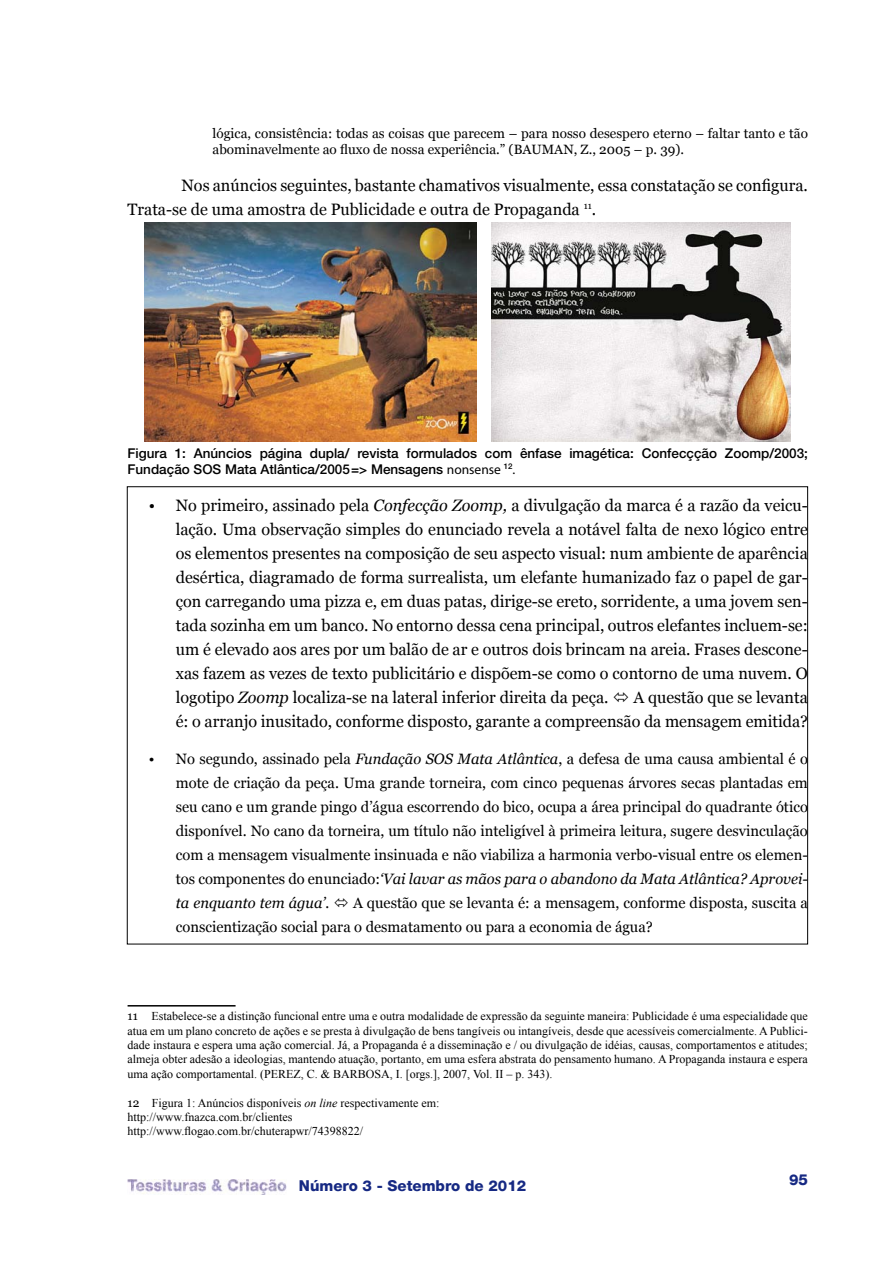
<style>
.page{position:relative;width:893px;height:1263px;background:#fff}
.page>*{position:absolute;margin:0;border:0;box-sizing:border-box;transform-origin:0 0}
.t1{font:16.5px/24px "Georgia";color:#000}
.t2{font:15px/24px "Georgia";color:#000;text-align:justify}
.t3{font:800 15px "Helvetica Neue LT Com";color:#162983}
.t4{font:13.5px/16.2px "Georgia";color:#000}
.t5{font:500 13.5px "Helvetica Neue LT Std";color:#000}
.t6{font:12px/14.4px "Times New Roman";color:#000;text-align:justify}
.s1{font-family:"Myriad Pro";font-weight:400}
.s2{font-style:italic}
.s3{font-family:"Georgia"}
</style>
<div class="page">
<img style="left:128px;top:1179px;width:158px;height:16px">
<hr style="left:128px;top:1005px;width:108px;height:1px;background:#000">
<img style="left:145px;top:223px;width:331px;height:218px">
<img style="left:492px;top:223px;width:299px;height:218px">
<p class="t4" style="left:213px;top:125px;width:597px">lógica, consistência: todas as coisas que parecem – para nosso desespero eterno – faltar tanto e tão abominavelmente ao fluxo de nossa experiência.” (BAUMAN, Z., 2005 – p. 39).</p>
<p class="t1" style="left:128px;top:173px;width:682px;text-indent:54px">Nos anúncios seguintes, bastante chamativos visualmente, essa constatação se configura.<br>Trata-se de uma amostra de Publicidade e outra de Propaganda <sup>11</sup>.</p>
<p class="t5" style="left:128px;top:445px;width:682px">Figura 1: Anúncios página dupla/ revista formulados com ênfase imagética: Confecçção Zoomp/2003;</p>
<p class="t5" style="left:128px;top:461px;width:389px">Fundação SOS Mata Atlântica/2005=&gt; Mensagens <span class="s1">nonsense</span> <sup>12</sup><span class="s1">.</span></p>
<p class="t1" style="left:176px;top:493px;width:634px;text-align:justify;text-indent:-27px">• No primeiro, assinado pela <span class="s2">Confecção Zoomp,</span> a divulgação da marca é a razão da veicu&shy;lação. Uma observação simples do enunciado revela a notável falta de nexo lógico entre os elementos presentes na composição de seu aspecto visual: num ambiente de aparência desértica, diagramado de forma surrealista, um elefante humanizado faz o papel de gar&shy;çon carregando uma pizza e, em duas patas, dirige-se ereto, sorridente, a uma jovem sen&shy;tada sozinha em um banco. No entorno dessa cena principal, outros elefantes incluem-se: um é elevado aos ares por um balão de ar e outros dois brincam na areia. Frases descone&shy;xas fazem as vezes de texto publicitário e dispõem-se como o contorno de uma nuvem. O logotipo <span class="s2">Zoomp</span> localiza-se na lateral inferior direita da peça.</p>
<p class="t1" style="left:176px;top:685px;width:634px;text-align:right">A questão que se levanta<br>é: o arranjo inusitado, conforme disposto, garante a compreensão da mensagem emitida?</p>
<p class="t2" style="left:176px;top:747px;width:634px;text-indent:-27px">• No segundo, assinado pela <span class="s2">Fundação SOS Mata Atlântica</span>, a defesa de uma causa ambiental é o mote de criação da peça. Uma grande torneira, com cinco pequenas árvores secas plantadas em seu cano e um grande pingo d’água escorrendo do bico, ocupa a área principal do quadrante ótico disponível. No cano da torneira, um título não inteligível à primeira leitura, sugere desvinculação com a mensagem visualmente insinuada e não viabiliza a harmonia verbo-visual entre os elemen&shy;tos componentes do enunciado:<span class="s2">‘Vai lavar as mãos para o abandono da Mata Atlântica? Aprovei&shy;ta enquanto tem água’.</span></p>
<p class="t2" style="left:176px;top:891px;width:634px;text-indent:177px">A questão que se levanta é: a mensagem, conforme disposta, suscita a conscientização social para o desmatamento ou para a economia de água?</p>
<p class="t6" style="left:128px;top:1009px;width:682px"><span class="s3">11</span> Estabelece-se a distinção funcional entre uma e outra modalidade de expressão da seguinte maneira: Publicidade é uma especialidade que atua em um plano concreto de ações e se presta à divulgação de bens tangíveis ou intangíveis, desde que acessíveis comercialmente. A Publici&shy;dade instaura e espera uma ação comercial. Já, a Propaganda é a disseminação e / ou divulgação de idéias, causas, comportamentos e atitudes; almeja obter adesão a ideologias, mantendo atuação, portanto, em uma esfera abstrata do pensamento humano. A Propaganda instaura e espera uma ação comportamental. (PEREZ, C. &amp; BARBOSA, I. [orgs.], 2007, Vol. II – p. 343).</p>
<p class="t6" style="left:128px;top:1095px;width:313px;text-align:left"><span class="s3">12</span> Figura 1: Anúncios disponíveis <span class="s2">on line</span> respectivamente em: http://www.fnazca.com.br/clientes http://www.flogao.com.br/chuterapwr/74398822/</p>
<p class="t3" style="left:299px;top:1176px;width:229px">Número 3 - Setembro de 2012</p>
<p class="t3" style="left:789px;top:1171px;width:20px">95</p>
</div>
